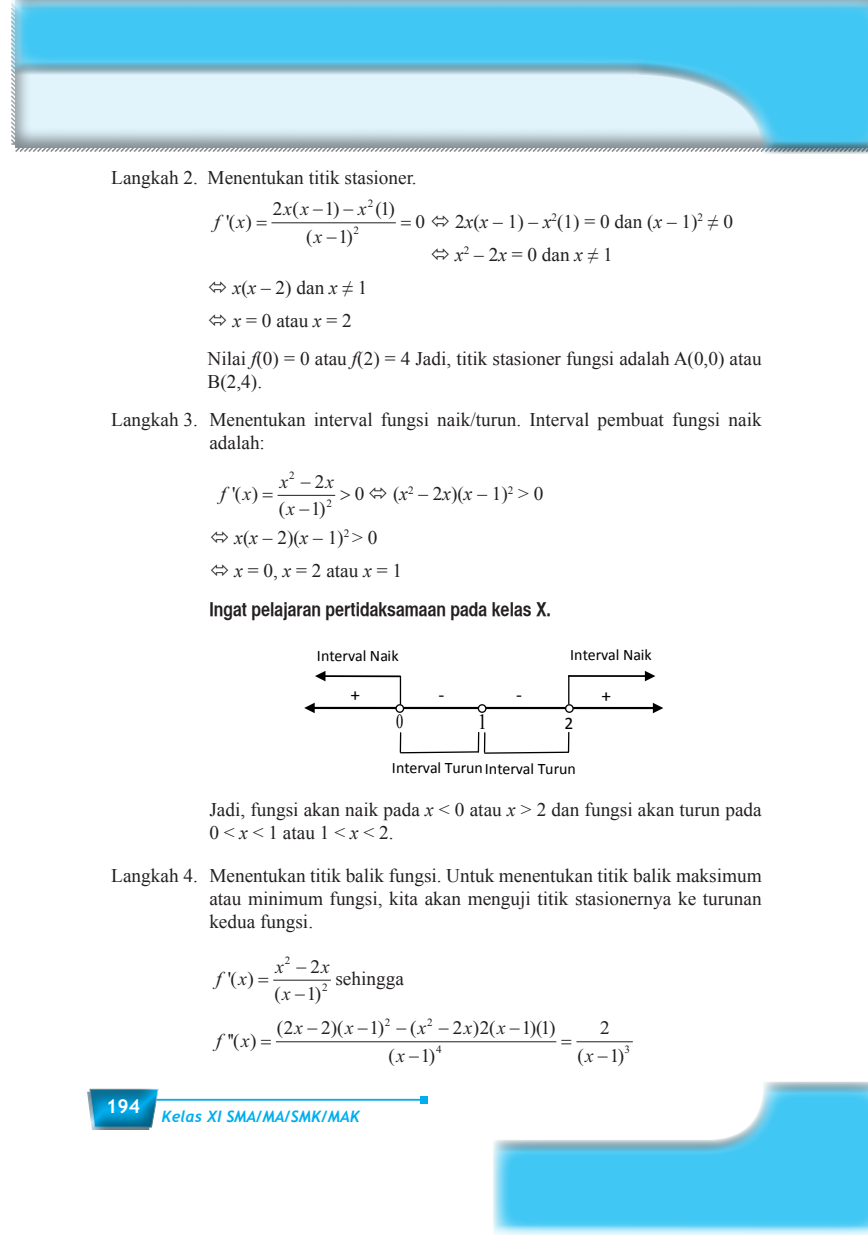
<style>
.page{position:relative;width:868px;height:1235px;background:#fff}
.page>*{position:absolute;margin:0;border:0;box-sizing:border-box;transform-origin:0 0}
.t1{font:21.7px "Times New Roman";color:#000;scale:.86 1}
.t2{font:19.95px "Times New Roman";color:#000;scale:.72 1}
.BODY_FULLJUST{font:19.25px/23.1px "Times New Roman";color:#231f20}
.t3{font:19.25px "Helvetica CY Bold";color:#231f20}
.t4{font:italic 19.25px "Times New Roman";color:#231f20}
.t5{font:19.25px "Calibri";color:#000}
.t6{font:700 19.25px "Trebuchet MS";color:#fff}
.t7{font:17.68px "Calibri";color:#000}
.t8{font:15.92px "Calibri";letter-spacing:-.005em;color:#000}
.t9{font:italic 700 15.75px "Trebuchet";color:#00aeef}
.t10{font:11.2px "Times New Roman";color:#231f20}
.s1{font-style:italic}
</style>
<div class="page">
<div style="left:9px;top:0;width:858px;height:156px;background:#231f20;opacity:.75"></div>
<div style="left:492px;top:1079px;width:375px;height:154px;background:#231f20;opacity:.75"></div>
<hr style="left:100px;top:1098px;width:324px;height:2px;background:#00aeef">
<div style="left:420px;top:1095px;width:7px;height:8px;background:#00aeef"></div>
<svg style="left:89px;top:1088px;width:66px;height:1px"></svg>
<div style="left:86px;top:1089px;width:75px;height:41px;background:#231f20;opacity:.75"></div>
<hr style="left:271px;top:222px;width:124px;height:1px;background:#231f20">
<hr style="left:277px;top:495px;width:58px;height:1px;background:#231f20">
<hr style="left:568px;top:675px;width:78px;height:2px;background:#000">
<svg style="left:644px;top:671px;width:11px;height:10px"></svg>
<svg style="left:568px;top:677px;width:1px;height:27px"></svg>
<hr style="left:323px;top:675px;width:77px;height:2px;background:#000">
<svg style="left:315px;top:671px;width:10px;height:10px"></svg>
<hr style="left:399px;top:676px;width:2px;height:28px;background:#000">
<hr style="left:313px;top:706px;width:341px;height:3px;background:#000">
<svg style="left:652px;top:703px;width:11px;height:10px"></svg>
<svg style="left:304px;top:703px;width:10px;height:10px"></svg>
<svg style="left:565px;top:704px;width:8px;height:8px"></svg>
<div style="left:564px;top:704px;width:9px;height:8px;border:1px solid #000;border-radius:50%"></div>
<div style="left:396px;top:704px;width:7px;height:8px;background:#fff;border-radius:50%"></div>
<div style="left:395px;top:704px;width:9px;height:8px;border:1px solid #000;border-radius:50%"></div>
<svg style="left:478px;top:704px;width:7px;height:8px"></svg>
<div style="left:477px;top:704px;width:9px;height:8px;border:1px solid #000;border-radius:50%"></div>
<svg style="left:399px;top:732px;width:170px;height:22px"></svg>
<hr style="left:483px;top:732px;width:2px;height:20px;background:#000">
<hr style="left:273px;top:979px;width:58px;height:1px;background:#231f20">
<hr style="left:276px;top:1041px;width:280px;height:1px;background:#231f20">
<hr style="left:576px;top:1041px;width:56px;height:1px;background:#231f20">
<svg style="left:639px;top:0;width:229px;height:153px"></svg>
<p class="BODY_FULLJUST" style="left:111px;top:166px;width:307px">Langkah 2. Menentukan titik stasioner.</p>
<p class="t4" style="left:214px;top:208px;width:32px">f x</p>
<p class="BODY_FULLJUST" style="left:306px;top:195px;width:62px;line-height:27.3px;text-indent:-33px">2<span class="s1">x x</span>− −<span class="s1">x </span>(<span class="s1">x</span>−1)</p>
<p class="t10" style="left:367px;top:195px;width:7px">2</p>
<p class="BODY_FULLJUST" style="left:292px;top:197px;width:8px">(</p>
<p class="BODY_FULLJUST" style="left:325px;top:197px;width:16px">1)</p>
<p class="BODY_FULLJUST" style="left:375px;top:197px;width:21px">( )</p>
<p class="BODY_FULLJUST" style="left:380px;top:197px;width:11px">1</p>
<p class="BODY_FULLJUST" style="left:226px;top:209px;width:27px">'( )</p>
<p class="BODY_FULLJUST" style="left:415px;top:209px;width:11px">0</p>
<p class="t10" style="left:353px;top:223px;width:7px">2</p>
<p class="BODY_FULLJUST" style="left:455px;top:209px;width:279px">2<span class="s1">x</span>(<span class="s1">x</span> – 1) – <span class="s1">x</span><sup>2</sup>(1) = 0 dan (<span class="s1">x</span> – 1)<sup>2</sup> ≠ 0</p>
<p class="BODY_FULLJUST" style="left:455px;top:242px;width:159px"><span class="s1">x</span><sup>2</sup> – 2<span class="s1">x</span> = 0 dan <span class="s1">x</span> ≠ 1</p>
<p class="BODY_FULLJUST" style="left:233px;top:275px;width:136px"><span class="s1">x</span>(<span class="s1">x</span> – 2) dan <span class="s1">x</span> ≠ 1</p>
<p class="BODY_FULLJUST" style="left:233px;top:308px;width:120px"><span class="s1">x</span> = 0 atau <span class="s1">x</span> = 2</p>
<p class="BODY_FULLJUST" style="left:207px;top:346px;width:555px">Nilai <span class="s1">f</span>(0) = 0 atau <span class="s1">f</span>(2) = 4 Jadi, titik stasioner fungsi adalah A(0,0) atau<br>B(2,4).</p>
<p class="BODY_FULLJUST" style="left:209px;top:407px;width:553px;text-indent:-98px">Langkah 3. Menentukan interval fungsi naik/turun. Interval pembuat fungsi naik adalah:</p>
<p class="t4" style="left:220px;top:480px;width:32px">f x</p>
<p class="t10" style="left:289px;top:468px;width:7px">2</p>
<p class="BODY_FULLJUST" style="left:279px;top:467px;width:57px;line-height:27.3px;text-indent:22px">−2<span class="s1">x </span>(<span class="s1">x</span>−1)</p>
<p class="t4" style="left:279px;top:468px;width:10px">x</p>
<p class="BODY_FULLJUST" style="left:354px;top:482px;width:11px">0</p>
<p class="BODY_FULLJUST" style="left:393px;top:482px;width:152px">(<span class="s1">x</span><sup>2</sup> – 2<span class="s1">x</span>)(<span class="s1">x</span> – 1)<sup>2</sup> &gt; 0</p>
<p class="BODY_FULLJUST" style="left:234px;top:525px;width:144px"><span class="s1">x</span>(<span class="s1">x</span> – 2)(<span class="s1">x</span> – 1)<sup>2</sup> &gt; 0</p>
<p class="BODY_FULLJUST" style="left:234px;top:558px;width:169px"><span class="s1">x</span> = 0, <span class="s1">x</span> = 2 atau <span class="s1">x</span> = 1</p>
<p class="t3" style="left:209px;top:597px;width:343px">Ingat pelajaran pertidaksamaan pada kelas X.</p>
<p class="BODY_FULLJUST" style="left:232px;top:482px;width:27px">'( )</p>
<p class="t10" style="left:326px;top:495px;width:7px">2</p>
<p class="t8" style="left:317px;top:646px;width:83px">Interval Naik</p>
<p class="t8" style="left:570px;top:645px;width:83px">Interval Naik</p>
<p class="t5" style="left:350px;top:682px;width:11px">+</p>
<p class="t5" style="left:516px;top:682px;width:7px">-</p>
<p class="t5" style="left:601px;top:683px;width:11px">+</p>
<p class="t2" style="left:396px;top:707px;width:11px">0</p>
<p class="t1" style="left:477px;top:706px;width:12px">1</p>
<p class="t7" style="left:564px;top:711px;width:10px">2</p>
<p class="t5" style="left:438px;top:682px;width:7px">-</p>
<p class="t8" style="left:391px;top:758px;width:185px">Interval TurunInterval Turun</p>
<p class="BODY_FULLJUST" style="left:209px;top:797px;width:553px">Jadi, fungsi akan naik pada <span class="s1">x</span> &lt; 0 atau <span class="s1">x</span> &gt; 2 dan fungsi akan turun pada<br>0 &lt; <span class="s1">x</span> &lt; 1 atau 1 &lt; <span class="s1">x</span> &lt; 2.</p>
<p class="BODY_FULLJUST" style="left:209px;top:863px;width:553px;text-align:justify;text-indent:-98px">Langkah 4. Menentukan titik balik fungsi. Untuk menentukan titik balik maksimum atau minimum fungsi, kita akan menguji titik stasionernya ke turunan kedua fungsi.</p>
<p class="t4" style="left:216px;top:965px;width:32px">f x</p>
<p class="t10" style="left:285px;top:952px;width:7px">2</p>
<p class="BODY_FULLJUST" style="left:274px;top:952px;width:57px;line-height:27.3px;text-indent:22px">−2<span class="s1">x </span>(<span class="s1">x</span>−1)</p>
<p class="t4" style="left:275px;top:953px;width:10px">x</p>
<p class="BODY_FULLJUST" style="left:228px;top:966px;width:27px">'( )</p>
<p class="t10" style="left:322px;top:980px;width:7px">2</p>
<p class="BODY_FULLJUST" style="left:335px;top:967px;width:70px">sehingga</p>
<p class="t6" style="left:106px;top:1094px;width:35px">194</p>
<p class="t4" style="left:216px;top:1026px;width:35px">f x</p>
<p class="BODY_FULLJUST" style="left:228px;top:1028px;width:30px">''( )</p>
<p class="t10" style="left:384px;top:1014px;width:7px">2</p>
<p class="t10" style="left:427px;top:1014px;width:7px">2</p>
<p class="BODY_FULLJUST" style="left:277px;top:1016px;width:109px">(2<span class="s1">x</span>−2)(<span class="s1">x</span> −1)</p>
<p class="BODY_FULLJUST" style="left:396px;top:1016px;width:32px">−(<span class="s1">x</span></p>
<p class="BODY_FULLJUST" style="left:463px;top:1016px;width:88px"><span class="s1">x</span>) (<span class="s1">x</span>−1 1</p>
<p class="BODY_FULLJUST" style="left:388px;top:1043px;width:48px">(<span class="s1">x</span>−1)</p>
<p class="BODY_FULLJUST" style="left:577px;top:1043px;width:48px">(<span class="s1">x</span>−1)</p>
<p class="BODY_FULLJUST" style="left:529px;top:1016px;width:27px">)( )</p>
<p class="BODY_FULLJUST" style="left:438px;top:1016px;width:52px">−2 2</p>
<p class="BODY_FULLJUST" style="left:600px;top:1016px;width:11px">2</p>
<p class="t10" style="left:436px;top:1041px;width:7px">4</p>
<p class="t10" style="left:624px;top:1041px;width:7px">3</p>
<p class="t9" style="left:161px;top:1107px;width:200px">Kelas XI SMA/MA/SMK/MAK</p>
</div>
